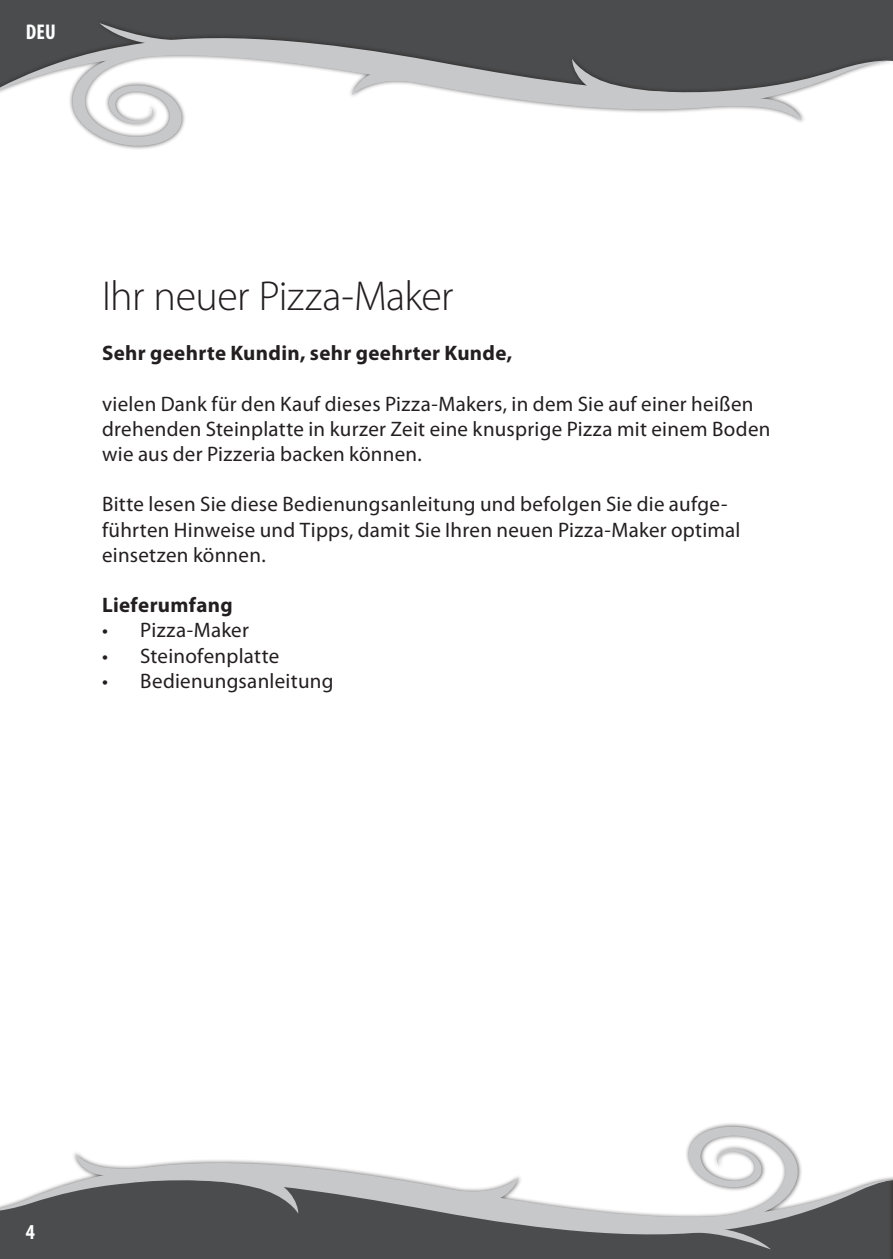
<style>
.page{position:relative;width:893px;height:1259px;background:#fff}
.page>*{position:absolute;margin:0;border:0;box-sizing:border-box;transform-origin:0 0}
.t1{font:300 42px "Myriad Pro";letter-spacing:-.015em;color:#231f20}
.t2{font:700 condensed 21.3px "Myriad Pro";color:#fff}
.t3{font:21px/25.2px "Myriad Pro";letter-spacing:.015em;color:#231f20}
.t4{font:700 21px "Myriad Pro";letter-spacing:.015em;color:#231f20}
</style>
<div class="page">
<div style="left:0;top:0;width:893px;height:19px;background:#4b4c4d"></div>
<div style="left:0;top:19px;width:893px;height:132px;background:#231f20;opacity:.75"></div>
<svg style="left:693px;top:119px;width:109px;height:2px"></svg>
<svg style="left:0;top:29px;width:893px;height:90px"></svg>
<svg style="left:70px;top:23px;width:152px;height:125px"></svg>
<div style="left:0;top:1243px;width:888px;height:16px;background:#4b4c4d"></div>
<svg style="left:0;top:1154px;width:888px;height:89px"></svg>
<svg style="left:648px;top:1124px;width:153px;height:126px"></svg>
<div style="left:888px;top:1122px;width:5px;height:137px;background:#231f20;opacity:.75"></div>
<svg style="left:892px;top:1154px;width:1px;height:105px"></svg>
<p class="t2" style="left:26px;top:19px;width:31px">DEU</p>
<h1 class="t1" style="left:102px;top:273px;width:353px">Ihr neuer Pizza-Maker</h1>
<p class="t4" style="left:102px;top:339px;width:412px">Sehr geehrte Kundin, sehr geehrter Kunde,</p>
<p class="t3" style="left:102px;top:390px;width:670px">vielen Dank für den Kauf dieses Pizza-Makers, in dem Sie auf einer heißen drehenden Steinplatte in kurzer Zeit eine knusprige Pizza mit einem Boden wie aus der Pizzeria backen können.</p>
<p class="t3" style="left:102px;top:491px;width:640px">Bitte lesen Sie diese Bedienungsanleitung und befolgen Sie die aufge&shy;führten Hinweise und Tipps, damit Sie Ihren neuen Pizza-Maker optimal einsetzen können.</p>
<p class="t4" style="left:102px;top:591px;width:132px">Lieferumfang</p>
<p class="t3" style="left:102px;top:617px;width:148px">• Pizza-Maker</p>
<p class="t3" style="left:102px;top:642px;width:179px">• Steinofenplatte</p>
<p class="t3" style="left:102px;top:668px;width:233px">• Bedienungsanleitung</p>
<p class="t2" style="left:26px;top:1219px;width:11px">4</p>
</div>
